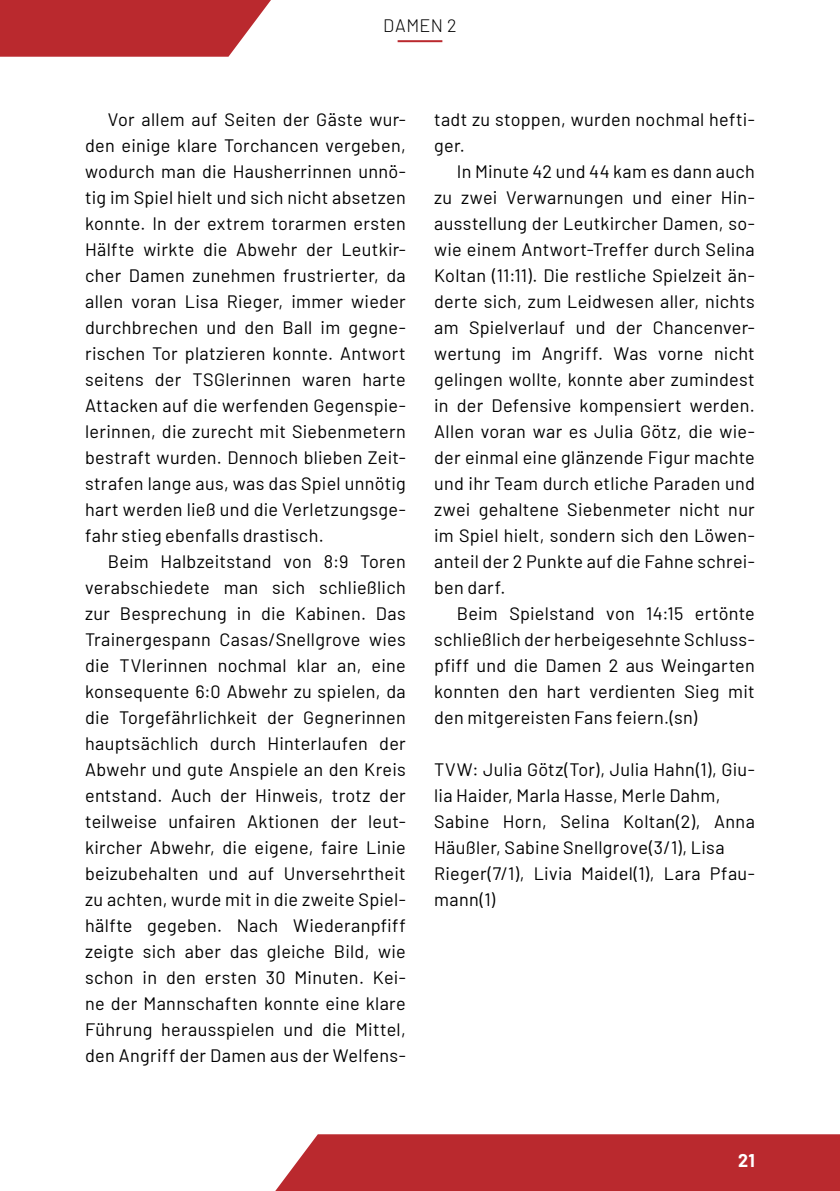
<style>
.page{position:relative;width:840px;height:1191px;background:#fff}
.page>*{position:absolute;margin:0;border:0;box-sizing:border-box;transform-origin:0 0}
.t1{font:18px/26px "Barlow";letter-spacing:.015em;color:#000;text-align:justify}
.t2{font:300 18px "Barlow";letter-spacing:.03em;color:#000}
.t3{font:700 18px "Barlow";color:#fff}
</style>
<div class="page">
<div style="left:275px;top:1134px;width:564px;height:57px;background:#ba292e"></div>
<svg style="left:0;top:0;width:271px;height:57px;background:#bf3a3f"></svg>
<hr style="left:397px;top:40px;width:45px;height:2px;background:#ba292e">
<p class="t2" style="left:383px;top:12px;width:75px">DAMEN 2</p>
<p class="t1" style="left:85px;top:105px;width:322px;text-indent:23px">Vor allem auf Seiten der Gäste wur&shy;den einige klare Torchancen vergeben, wodurch man die Hausherrinnen unnö&shy;tig im Spiel hielt und sich nicht absetzen konnte. In der extrem torarmen ersten Hälfte wirkte die Abwehr der Leutkir&shy;cher Damen zunehmen frustrierter, da allen voran Lisa Rieger, immer wieder durchbrechen und den Ball im gegne&shy;rischen Tor platzieren konnte. Antwort seitens der TSGlerinnen waren harte Attacken auf die werfenden Gegenspie&shy;lerinnen, die zurecht mit Siebenmetern bestraft wurden. Dennoch blieben Zeit&shy;strafen lange aus, was das Spiel unnötig hart werden ließ und die Verletzungsge&shy;fahr stieg ebenfalls drastisch.</p>
<p class="t1" style="left:85px;top:547px;width:322px;text-indent:23px">Beim Halbzeitstand von 8:9 Toren verabschiedete man sich schließlich zur Besprechung in die Kabinen. Das Trainergespann Casas/Snellgrove wies die TVlerinnen nochmal klar an, eine konsequente 6:0 Abwehr zu spielen, da die Torgefährlichkeit der Gegnerinnen hauptsächlich durch Hinterlaufen der Abwehr und gute Anspiele an den Kreis entstand. Auch der Hinweis, trotz der teilweise unfairen Aktionen der leut&shy;kircher Abwehr, die eigene, faire Linie beizubehalten und auf Unversehrtheit zu achten, wurde mit in die zweite Spiel&shy;hälfte gegeben. Nach Wiederanpfiff zeigte sich aber das gleiche Bild, wie schon in den ersten 30 Minuten. Kei&shy;ne der Mannschaften konnte eine klare Führung herausspielen und die Mittel, den Angriff der Damen aus der Welfens-</p>
<p class="t1" style="left:434px;top:105px;width:322px">tadt zu stoppen, wurden nochmal hefti&shy;ger.</p>
<p class="t1" style="left:434px;top:157px;width:322px;text-indent:23px">In Minute 42 und 44 kam es dann auch zu zwei Verwarnungen und einer Hin&shy;ausstellung der Leutkircher Damen, so&shy;wie einem Antwort-Treffer durch Selina Koltan (11:11). Die restliche Spielzeit än&shy;derte sich, zum Leidwesen aller, nichts am Spielverlauf und der Chancenver&shy;wertung im Angriff. Was vorne nicht gelingen wollte, konnte aber zumindest in der Defensive kompensiert werden.<br>Allen voran war es Julia Götz, die wie&shy;der einmal eine glänzende Figur machte und ihr Team durch etliche Paraden und zwei gehaltene Siebenmeter nicht nur im Spiel hielt, sondern sich den Löwen&shy;anteil der 2 Punkte auf die Fahne schrei&shy;ben darf.</p>
<p class="t1" style="left:434px;top:599px;width:322px;text-indent:23px">Beim Spielstand von 14:15 ertönte schließlich der herbeigesehnte Schluss&shy;pfiff und die Damen 2 aus Weingarten konnten den hart verdienten Sieg mit den mitgereisten Fans feiern.(sn)</p>
<p class="t1" style="left:434px;top:755px;width:322px;text-align:left">TVW: Julia Götz(Tor), Julia Hahn(1), Giu&shy;lia Haider, Marla Hasse, Merle Dahm, Sabine Horn, Selina Koltan(2), Anna Häußler, Sabine Snellgrove(3/1), Lisa Rieger(7/1), Livia Maidel(1), Lara Pfau&shy;mann(1)</p>
<p class="t3" style="left:737px;top:1146px;width:18px">21</p>
</div>
